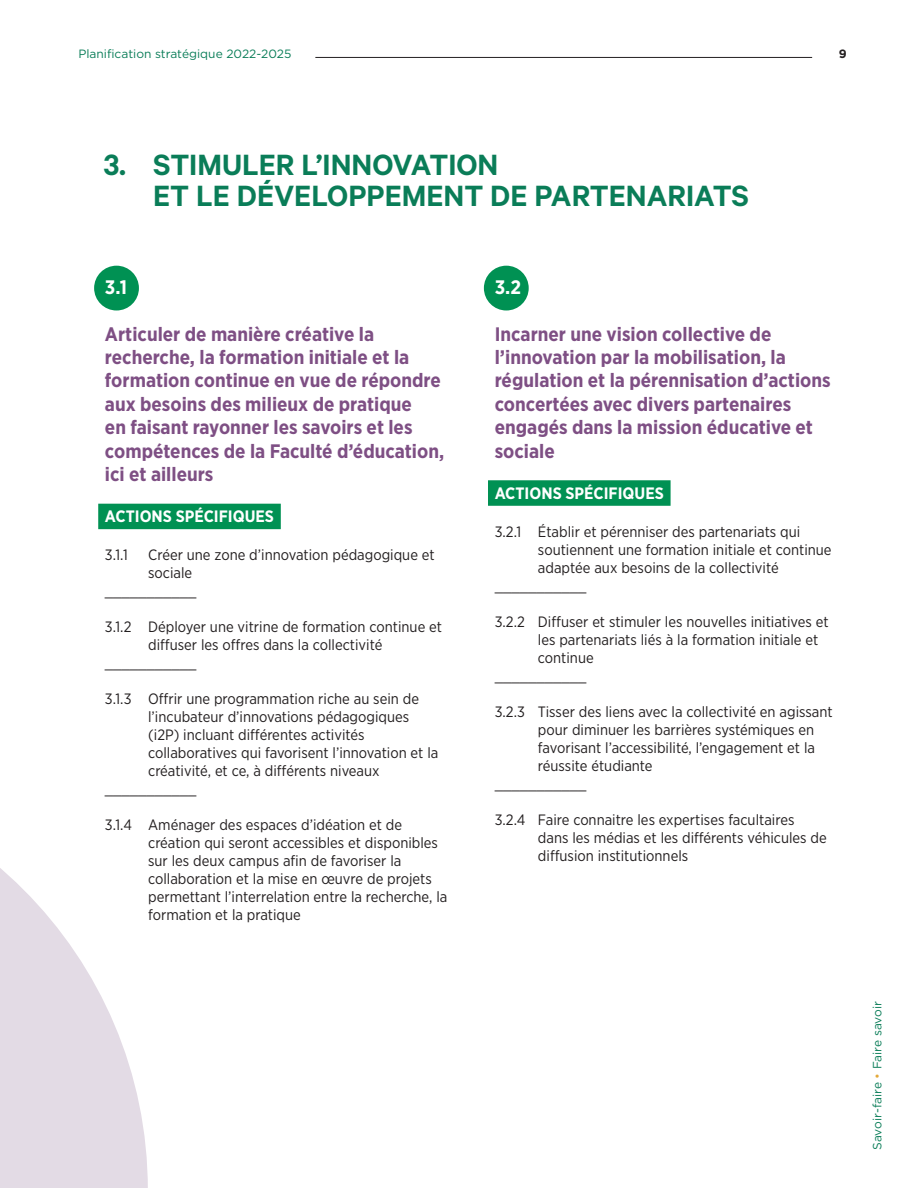
<style>
.page{position:relative;width:918px;height:1188px;background:#fff}
.page>*{position:absolute;margin:0;border:0;box-sizing:border-box;transform-origin:0 0}
.t1{font:600 33px "Calibre";color:#0a7d58}
.t2{font:700 19.5px/23.4px "Gotham Narrow";color:#7e4f84}
.t3{font:700 19.5px "Gotham Narrow";color:#fff}
.Style_de_paragraphe{font:700 16.5px "Gotham Narrow";color:#fff}
.t4{font:15px/18px "Gotham Narrow";color:#231f20}
.t5{font:12px "Gotham";color:#0a7d58}
.t6{font:700 12px "Gotham";color:#231f20}
.s1{color:#e4a939}
</style>
<div class="page">
<hr style="left:315px;top:57px;width:497px;height:1px;background:#231f20">
<div style="left:94px;top:266px;width:45px;height:44px;background:#009153;border-radius:50%"></div>
<div style="left:98px;top:504px;width:183px;height:25px;background:#009153"></div>
<div style="left:484px;top:266px;width:45px;height:44px;background:#009153;border-radius:50%"></div>
<div style="left:488px;top:480px;width:183px;height:26px;background:#009153"></div>
<svg style="left:0;top:868px;width:148px;height:320px;fill:#e3dbe5"></svg>
<p class="t5" style="left:78px;top:48px;width:215px">Planification stratégique 2022-2025</p>
<p class="t6" style="left:839px;top:46px;width:9px">9</p>
<p class="t1" style="left:104px;top:145px;width:396px">3. STIMULER L’INNOVATION</p>
<p class="t1" style="left:153px;top:176px;width:597px">ET LE DÉVELOPPEMENT DE PARTENARIATS</p>
<p class="t3" style="left:105px;top:274px;width:24px">3.1</p>
<p class="t2" style="left:105px;top:322px;width:341px">Articuler de manière créative la recherche, la formation initiale et la formation continue en vue de répondre aux besoins des milieux de pratique<br>en faisant rayonner les savoirs et les compétences de la Faculté d’éducation, ici et ailleurs</p>
<p class="Style_de_paragraphe" style="left:105px;top:506px;width:171px">ACTIONS SPÉCIFIQUES</p>
<p class="t4" style="left:105px;top:546px;width:24px">3.1.1</p>
<p class="t4" style="left:148px;top:546px;width:288px">Créer une zone d’innovation pédagogique et sociale</p>
<p class="t4" style="left:105px;top:582px;width:93px">___________</p>
<p class="t4" style="left:148px;top:618px;width:295px;text-indent:-43px">3.1.2 Déployer une vitrine de formation continue et diffuser les offres dans la collectivité</p>
<p class="t4" style="left:105px;top:654px;width:93px">___________</p>
<p class="t4" style="left:105px;top:690px;width:316px">3.1.3 Offrir une programmation riche au sein de</p>
<p class="t4" style="left:148px;top:708px;width:263px">l’incubateur d’innovations pédagogiques</p>
<p class="t4" style="left:148px;top:726px;width:292px">(i2P) incluant différentes activités collaboratives qui favorisent l’innovation et la créativité, et ce, à différents niveaux</p>
<p class="t4" style="left:105px;top:780px;width:93px">___________</p>
<p class="t4" style="left:148px;top:816px;width:301px;text-indent:-43px">3.1.4 Aménager des espaces d’idéation et de création qui seront accessibles et disponibles sur les deux campus afi n de favoriser la collaboration et la mise en œuvre de projets permettant l’interrelation entre la recherche, la formation et la pratique</p>
<p class="t3" style="left:495px;top:274px;width:28px">3.2</p>
<p class="t2" style="left:495px;top:322px;width:337px">Incarner une vision collective de l’innovation par la mobilisation, la régulation et la pérennisation d’actions concertées avec divers partenaires engagés dans la mission éducative et sociale</p>
<p class="Style_de_paragraphe" style="left:495px;top:483px;width:171px">ACTIONS SPÉCIFIQUES</p>
<p class="t4" style="left:538px;top:522px;width:295px;text-indent:-43px">3.2.1 Établir et pérenniser des partenariats qui soutiennent une formation initiale et continue adaptée aux besoins de la collectivité</p>
<p class="t4" style="left:495px;top:576px;width:93px">___________</p>
<p class="t4" style="left:538px;top:612px;width:292px;text-indent:-43px">3.2.2 Diffuser et stimuler les nouvelles initiatives et les partenariats liés à la formation initiale et continue</p>
<p class="t4" style="left:495px;top:666px;width:93px">___________</p>
<p class="t4" style="left:538px;top:702px;width:296px;text-indent:-43px">3.2.3 Tisser des liens avec la collectivité en agissant pour diminuer les barrières systémiques en favorisant l’accessibilité, l’engagement et la réussite étudiante</p>
<p class="t4" style="left:495px;top:774px;width:93px">___________</p>
<p class="t4" style="left:538px;top:810px;width:290px;text-indent:-43px">3.2.4 Faire connaitre les expertises facultaires dans les médias et les différents véhicules de diffusion institutionnels</p>
<p class="t5" style="left:871px;top:1150px;width:150px;rotate:-90deg">Savoir-faire <span class="s1">•</span> Faire savoir</p>
</div>
